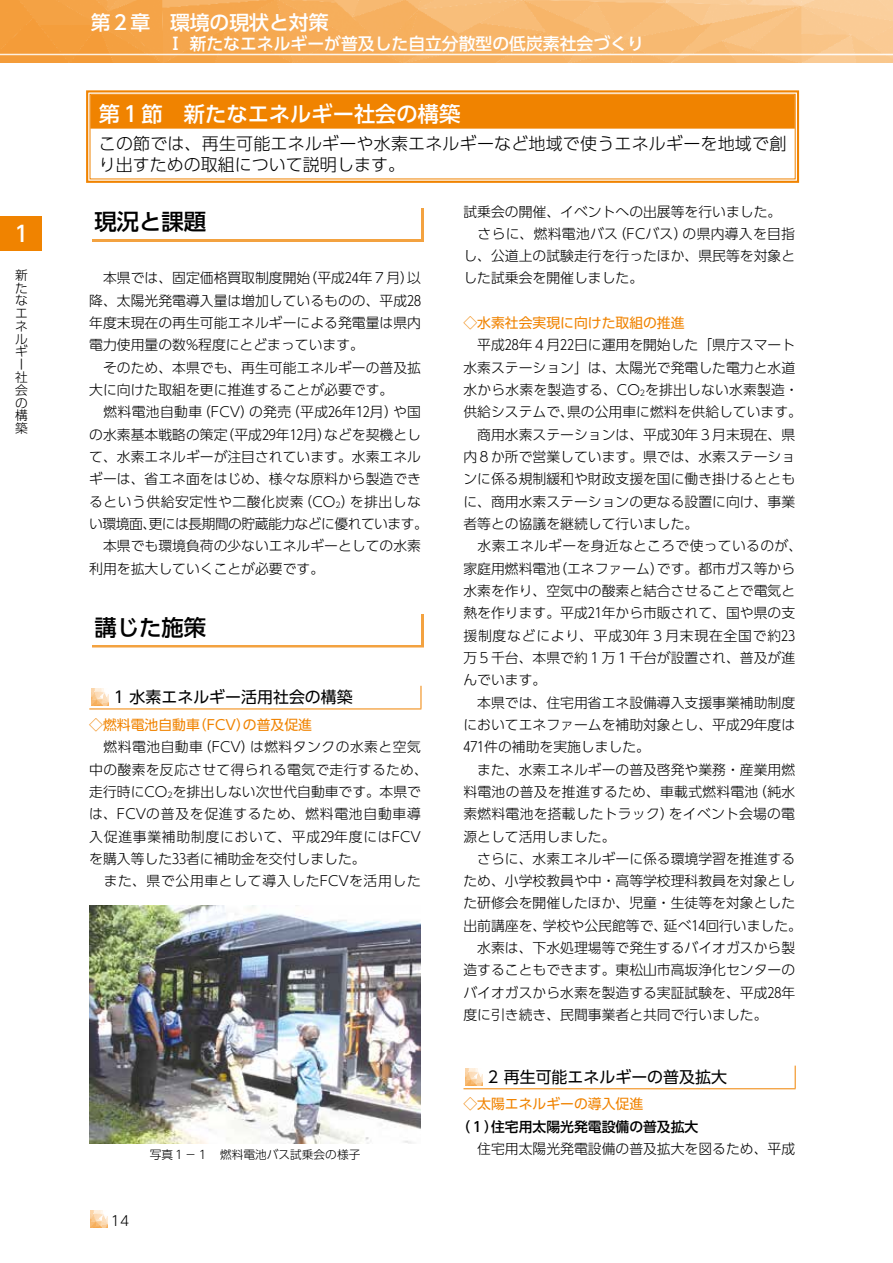
<style>
.page{position:relative;width:893px;height:1263px;background:#fff}
.page>*{position:absolute;margin:0;border:0;box-sizing:border-box;transform-origin:0 0}
.t1{font:500 22.35px "UD Shin Go Pr 6 N";color:#000}
.t2{font:500 21.75px "UD Shin Go Pr 6 N";color:#fff}
.t3{font:500 21.3px "UD Shin Go Pr 6 N";color:#fff}
.t4{font:500 19.8px "UD Shin Go Pr 6 N";color:#fff}
.t5{font:300 16.95px/21.3px "UD Shin Go Pr 6 N";letter-spacing:.01em;color:#000}
.t6{font:500 16.8px "UD Shin Go Pr 6 N";color:#fff}
.t7{font:15.9px "UD Shin Go Pr 6 N";color:#000}
.t8{font:300 13.8px/22.4px "UD Shin Go Pr 6 N";color:#000}
.t9{font:300 13.8px/22.4px "UD Shin Go Pr 6 N";letter-spacing:.025em;color:#000}
.t10{font:13.8px "UD Shin Go Pr 6 N";color:#f08300}
.t11{font:500 13.8px "UD Shin Go Pr 6 N";color:#000}
.t12{font:300 12.75px/12.8px "UD Shin Go Pr 6 N";color:#000}
.t13{font:300 11.7px "UD Shin Go Pr 6 N";color:#000}
</style>
<div class="page">
<img style="left:90px;top:1211px;width:17px;height:17px">
<img style="left:0;top:0;width:893px;height:63px">
<div style="left:0;top:217px;width:42px;height:34px;background:#f08300"></div>
<svg style="left:795px;top:1065px;width:1px;height:23px"></svg>
<hr style="left:463px;top:1088px;width:333px;height:1px;background:#f08300">
<img style="left:466px;top:1069px;width:17px;height:17px">
<div style="left:92px;top:208px;width:332px;height:34px;background:#f3a240"></div>
<div style="left:89px;top:205px;width:332px;height:34px;background:#fff"></div>
<div style="left:92px;top:614px;width:332px;height:33px;background:#f08300;opacity:.75"></div>
<div style="left:89px;top:611px;width:332px;height:33px;background:#fff"></div>
<svg style="left:421px;top:686px;width:1px;height:22px"></svg>
<hr style="left:89px;top:708px;width:332px;height:1px;background:#f08300">
<img style="left:91px;top:689px;width:17px;height:17px">
<img style="left:89px;top:906px;width:332px;height:238px">
<svg style="left:86px;top:90px;width:714px;height:93px;background:#f5af5b"></svg>
<svg style="left:89px;top:94px;width:707px;height:86px"></svg>
<h2 class="t2" style="left:11px;top:216px;width:14px">１</h2>
<p class="t12" style="left:15px;top:268px;width:14px">新たなエネルギー社会の構築</p>
<h3 class="t4" style="left:91px;top:7px;width:239px">第２章　環境の現状と対策</h3>
<p class="t6" style="left:167px;top:30px;width:478px">Ⅰ 新たなエネルギーが普及した自立分散型の低炭素社会づくり</p>
<h3 class="t3" style="left:99px;top:96px;width:363px">第１節　新たなエネルギー社会の構築</h3>
<p class="t5" style="left:99px;top:132px;width:689px">この節では、再生可能エネルギーや水素エネルギーなど地域で使うエネルギーを地域で創り出すための取組について説明します。</p>
<h1 class="t1" style="left:95px;top:203px;width:113px">現況と課題</h1>
<p class="t8" style="left:89px;top:267px;width:340px">　本県では、固定価格買取制度開始（平成24年７月）以降、太陽光発電導入量は増加しているものの、平成28年度末現在の再生可能エネルギーによる発電量は県内電力使用量の数%程度にとどまっています。<br>　そのため、本県でも、再生可能エネルギーの普及拡大に向けた取組を更に推進することが必要です。<br>　燃料電池自動車（FCV）の発売（平成26年12月）や国の水素基本戦略の策定（平成29年12月）などを契機として、水素エネルギーが注目されています。水素エネルギーは、省エネ面をはじめ、様々な原料から製造できるという供給安定性や二酸化炭素（CO<sub>2</sub>）を排出しない環境面、更には長期間の貯蔵能力などに優れています。　本県でも環境負荷の少ないエネルギーとしての水素利用を拡大していくことが必要です。</p>
<h1 class="t1" style="left:95px;top:609px;width:113px">講じた施策</h1>
<p class="t7" style="left:114px;top:684px;width:241px">1 水素エネルギー活用社会の構築</p>
<p class="t10" style="left:89px;top:713px;width:224px">◇燃料電池自動車（FCV）の普及促進</p>
<p class="t9" style="left:89px;top:735px;width:340px">　燃料電池自動車（FCV）は燃料タンクの水素と空気中の酸素を反応させて得られる電気で走行するため、走行時にCO<sub>2</sub>を排出しない次世代自動車です。本県では、FCVの普及を促進するため、燃料電池自動車導入促進事業補助制度において、平成29年度にはFCVを購入等した33者に補助金を交付しました。<br>　また、県で公用車として導入したFCVを活用した</p>
<p class="t13" style="left:150px;top:1145px;width:212px">写真１－１　燃料電池バス試乗会の様子</p>
<p class="t8" style="left:111px;top:1209px;width:20px">14</p>
<p class="t8" style="left:463px;top:200px;width:333px">試乗会の開催、イベントへの出展等を行いました。　さらに、燃料電池バス（FCバス）の県内導入を目指し、公道上の試験走行を行ったほか、県民等を対象とした試乗会を開催しました。</p>
<p class="t10" style="left:463px;top:312px;width:223px">◇水素社会実現に向けた取組の推進</p>
<p class="t8" style="left:463px;top:333px;width:340px">　平成28年４月22日に運用を開始した「県庁スマート水素ステーション」は、太陽光で発電した電力と水道水から水素を製造する、CO<sub>2</sub>を排出しない水素製造・供給システムで、県の公用車に燃料を供給しています。　商用水素ステーションは、平成30年３月末現在、県内８か所で営業しています。県では、水素ステーションに係る規制緩和や財政支援を国に働き掛けるとともに、商用水素ステーションの更なる設置に向け、事業者等との協議を継続して行いました。<br>　水素エネルギーを身近なところで使っているのが、家庭用燃料電池（エネファーム）です。都市ガス等から水素を作り、空気中の酸素と結合させることで電気と熱を作ります。平成21年から市販されて、国や県の支援制度などにより、平成30年３月末現在全国で約23万５千台、本県で約１万１千台が設置され、普及が進んでいます。<br>　本県では、住宅用省エネ設備導入支援事業補助制度においてエネファームを補助対象とし、平成29年度は<br>471件の補助を実施しました。<br>　また、水素エネルギーの普及啓発や業務・産業用燃料電池の普及を推進するため、車載式燃料電池（純水素燃料電池を搭載したトラック）をイベント会場の電源として活用しました。<br>　さらに、水素エネルギーに係る環境学習を推進するため、小学校教員や中・高等学校理科教員を対象とした研修会を開催したほか、児童・生徒等を対象とした出前講座を、学校や公民館等で、延べ14回行いました。　水素は、下水処理場等で発生するバイオガスから製造することもできます。東松山市高坂浄化センターのバイオガスから水素を製造する実証試験を、平成28年度に引き続き、民間事業者と共同で行いました。</p>
<p class="t7" style="left:488px;top:1064px;width:241px">2 再生可能エネルギーの普及拡大</p>
<p class="t10" style="left:463px;top:1093px;width:181px">◇太陽エネルギーの導入促進</p>
<p class="t11" style="left:457px;top:1115px;width:243px">（１）住宅用太陽光発電設備の普及拡大</p>
<p class="t8" style="left:463px;top:1137px;width:333px">　住宅用太陽光発電設備の普及拡大を図るため、平成</p>
</div>
